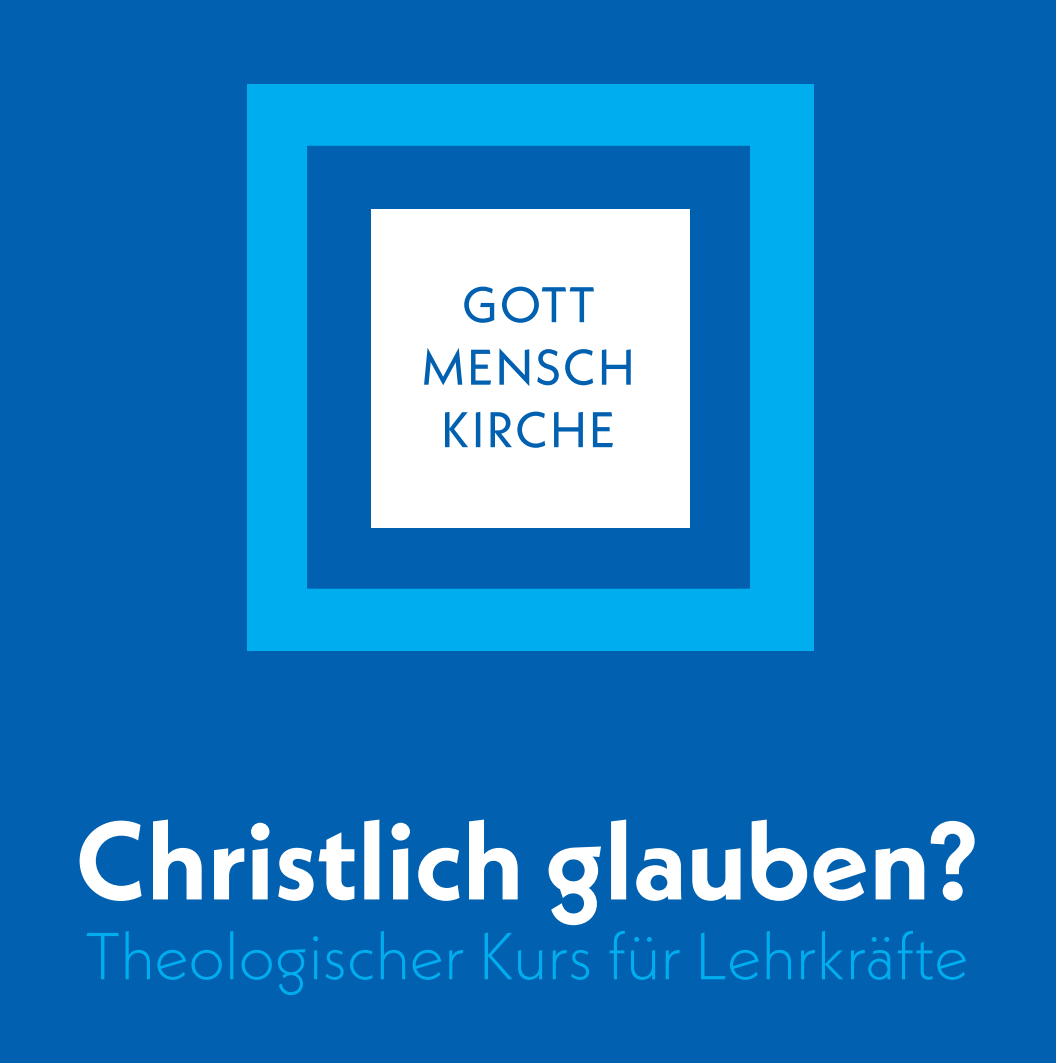
<style>
.page{position:relative;width:1056px;height:1063px;background:#0161b0}
.page>*{position:absolute;margin:0;border:0;box-sizing:border-box;transform-origin:0 0}
.t1{font:700 110.25px "Neue Kabel";color:#fff}
.t2{font:300 66.25px "Neue Kabel";color:#00aeef}
.t3{font:50px "Neue Kabel";letter-spacing:.03em;color:#0161b0}
</style>
<div class="page">
<div style="left:247px;top:84px;width:567px;height:567px;background:#00aeef"></div>
<div style="left:307px;top:146px;width:443px;height:443px;background:#0161b0"></div>
<div style="left:371px;top:209px;width:319px;height:319px;background:#fff"></div>
<p class="t3" style="left:461px;top:273px;width:135px">GOTT</p>
<p class="t3" style="left:421px;top:335px;width:215px">MENSCH</p>
<p class="t3" style="left:441px;top:398px;width:176px">KIRCHE</p>
<p class="t1" style="left:75px;top:791px;width:905px">Christlich glauben?</p>
<p class="t2" style="left:85px;top:914px;width:885px">Theologischer Kurs für Lehrkräfte</p>
</div>
